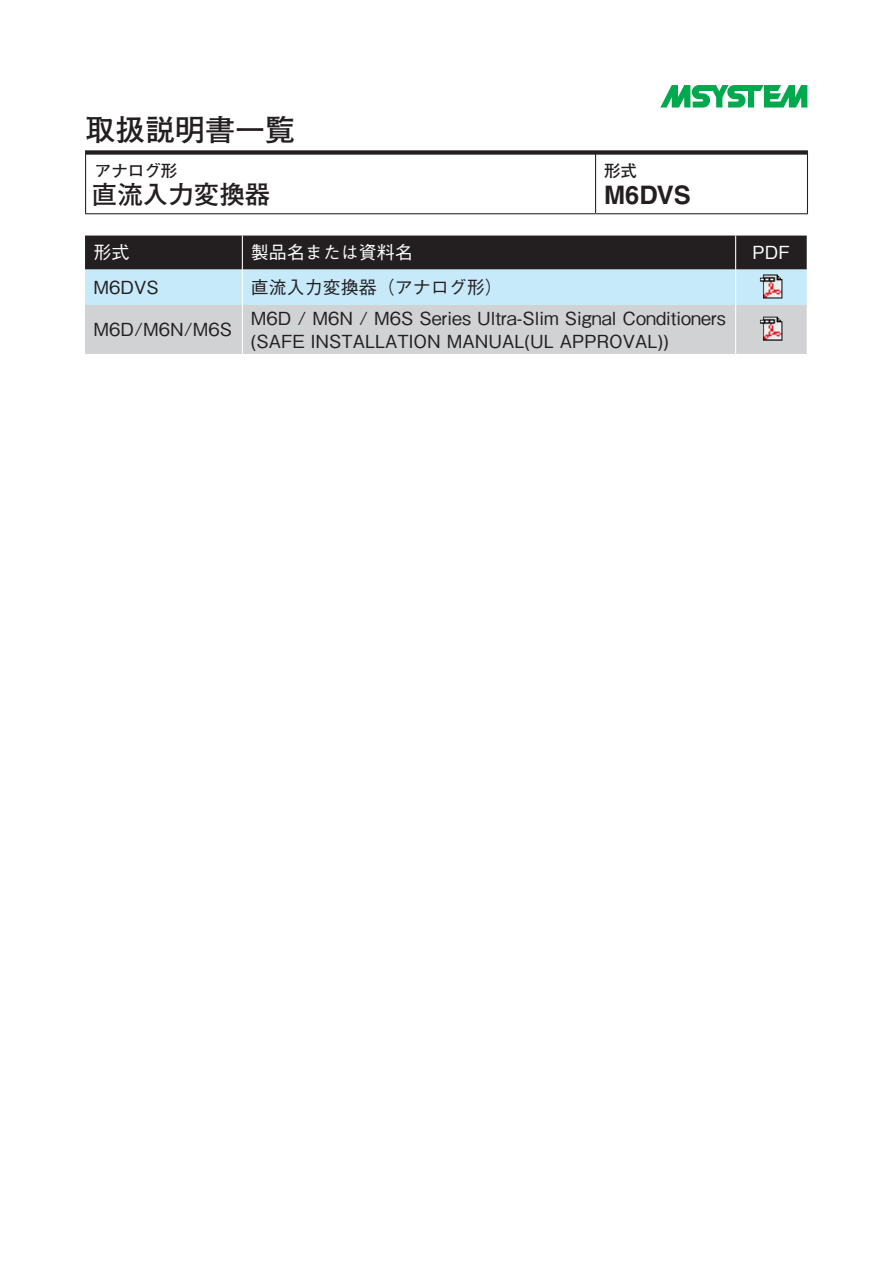
<style>
.page{position:relative;width:893px;height:1263px;background:#fff}
.page>*{position:absolute;margin:0;border:0;box-sizing:border-box;transform-origin:0 0}
.t1{font:700 30px "Futo Go B101 Pro";color:#231f20}
.t2{font:700 25.5px "Futo Go B101 Pro";color:#231f20}
.t3{font:700 25.5px "Helvetica LT Std";color:#231f20}
.t4{font:500 18px "Gothic BBB Pro";color:#231f20}
.t5{font:500 18px "Gothic BBB Pro";color:#fff}
.t6{font:700 16.5px "Futo Go B101 Pro";color:#231f20}
</style>
<div class="page">
<div style="left:85px;top:150px;width:723px;height:5px;background:#231f20"></div>
<svg style="left:660px;top:85px;width:147px;height:23px"></svg>
<hr style="left:595px;top:154px;width:1px;height:59px;background:#231f20">
<hr style="left:85px;top:154px;width:1px;height:59px;background:#231f20">
<hr style="left:807px;top:154px;width:1px;height:59px;background:#231f20">
<hr style="left:85px;top:213px;width:511px;height:1px;background:#231f20">
<hr style="left:596px;top:213px;width:212px;height:1px;background:#231f20">
<svg style="left:85px;top:236px;width:722px;height:118px;background:#9ca6ab"></svg>
<hr style="left:242px;top:236px;width:1px;height:34px;background:#fff">
<hr style="left:735px;top:236px;width:1px;height:34px;background:#fff">
<hr style="left:242px;top:270px;width:1px;height:35px;background:#fff">
<hr style="left:735px;top:270px;width:1px;height:35px;background:#fff">
<hr style="left:242px;top:305px;width:1px;height:49px;background:#fff">
<hr style="left:735px;top:305px;width:1px;height:49px;background:#fff">
<img style="left:760px;top:274px;width:22px;height:24px">
<img style="left:760px;top:317px;width:22px;height:24px">
<h1 class="t1" style="left:85px;top:106px;width:211px">取扱説明書一覧</h1>
<p class="t6" style="left:95px;top:157px;width:84px">アナログ形</p>
<h2 class="t2" style="left:92px;top:174px;width:180px">直流入力変換器</h2>
<p class="t5" style="left:94px;top:238px;width:37px">形式</p>
<p class="t4" style="left:94px;top:273px;width:67px">M6DVS</p>
<p class="t5" style="left:251px;top:238px;width:163px">製品名または資料名</p>
<p class="t4" style="left:251px;top:273px;width:253px">直流入力変換器（アナログ形(</p>
<p class="t6" style="left:604px;top:157px;width:34px">形式</p>
<h2 class="t3" style="left:604px;top:180px;width:88px">M6DVS</h2>
<p class="t4" style="left:94px;top:315px;width:140px">M6D M/ 6N M/ 6S</p>
<p class="t4" style="left:251px;top:304px;width:477px">M6D M/ 6N M/ 6S Series Ultra-Slim Signal Conditioners</p>
<p class="t4" style="left:251px;top:326px;width:419px">(SAFE INSTALLATION MANUAL(UL APPROVAL ((</p>
<p class="t5" style="left:752px;top:238px;width:39px">PDF</p>
</div>
